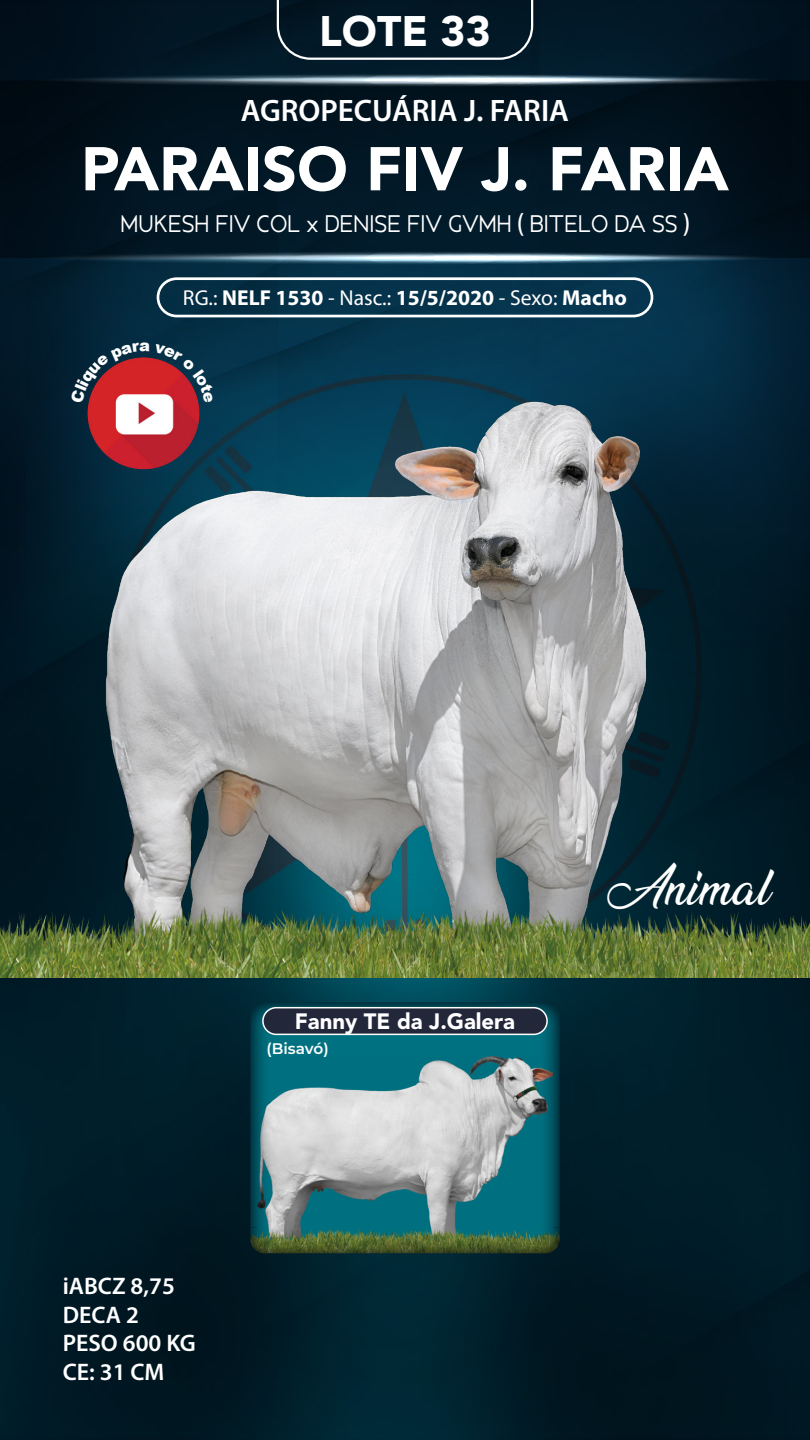
<style>
.page{position:relative;width:810px;height:1440px;background:#fff}
.page>*{position:absolute;margin:0;border:0;box-sizing:border-box;transform-origin:0 0}
.t1{font:900 61.05px "Avenir LT Std";color:#fff}
.t2{font:44.03px "Ananda";color:#fff}
.t3{font:900 42.3px "Avenir LT Std";color:#fff}
.t4{font:600 31.2px "Myriad Pro";color:#fff}
.t5{font:600 24px/28.8px "Myriad Pro";color:#fff}
.t6{font:22.35px "Ancillary";color:#fff}
.t7{font:900 22.05px "Avenir LT Std";color:#fff}
.t8{font:700 21.67px "Myriad Pro";color:#fff}
.t9{font:600 15.38px "Montserrat";color:#fff}
.s1{font-weight:400}
</style>
<div class="page">
<img style="left:0;top:0;width:810px;height:1440px">
<div style="left:157px;top:277px;width:496px;height:40px;border:3px solid #fff;border-radius:19px"></div>
<img style="left:12px;top:390px;width:786px;height:516px">
<img style="left:0;top:906px;width:810px;height:72px">
<svg style="left:276px;top:0;width:258px;height:61px;background:#0d222f"></svg>
<svg style="left:244px;top:996px;width:323px;height:257px;background:#57888b"></svg>
<div style="left:263px;top:1008px;width:284px;height:26px;background:#23273a;border-radius:13px"></div>
<div style="left:262px;top:1007px;width:286px;height:28px;border:2px solid #fff;border-radius:13px"></div>
<img style="left:88px;top:357px;width:111px;height:112px;border-radius:56px">
<svg style="left:71px;top:342px;width:142px;height:61px;background:#5f3341"></svg>
<h3 class="t3" style="left:319px;top:6px;width:173px">LOTE 33</h3>
<h3 class="t4" style="left:241px;top:91px;width:330px">AGROPECUÁRIA J. FARIA</h3>
<h1 class="t1" style="left:81px;top:132px;width:649px">PARAISO FIV J. FARIA</h1>
<p class="t6" style="left:120px;top:209px;width:571px">MUKESH FIV COL x DENISE FIV GVMH ( BITELO DA SS )</p>
<p class="t8" style="left:183px;top:283px;width:446px"><span class="s1">RG.:</span> NELF 1530 <span class="s1">- Nasc.:</span> 15/5/2020 <span class="s1">- Sexo:</span> Macho</p>
<p class="t7" style="left:295px;top:1008px;width:222px">Fanny TE da J.Galera</p>
<p class="t9" style="left:266px;top:1037px;width:64px">(Bisavó)</p>
<p class="t5" style="left:63px;top:1271px;width:134px">iABCZ 8,75<br>DECA 2<br>PESO 600 KG<br>CE: 31 CM</p>
<h2 class="t2" style="left:608px;top:864px;width:163px">Animal</h2>
</div>
